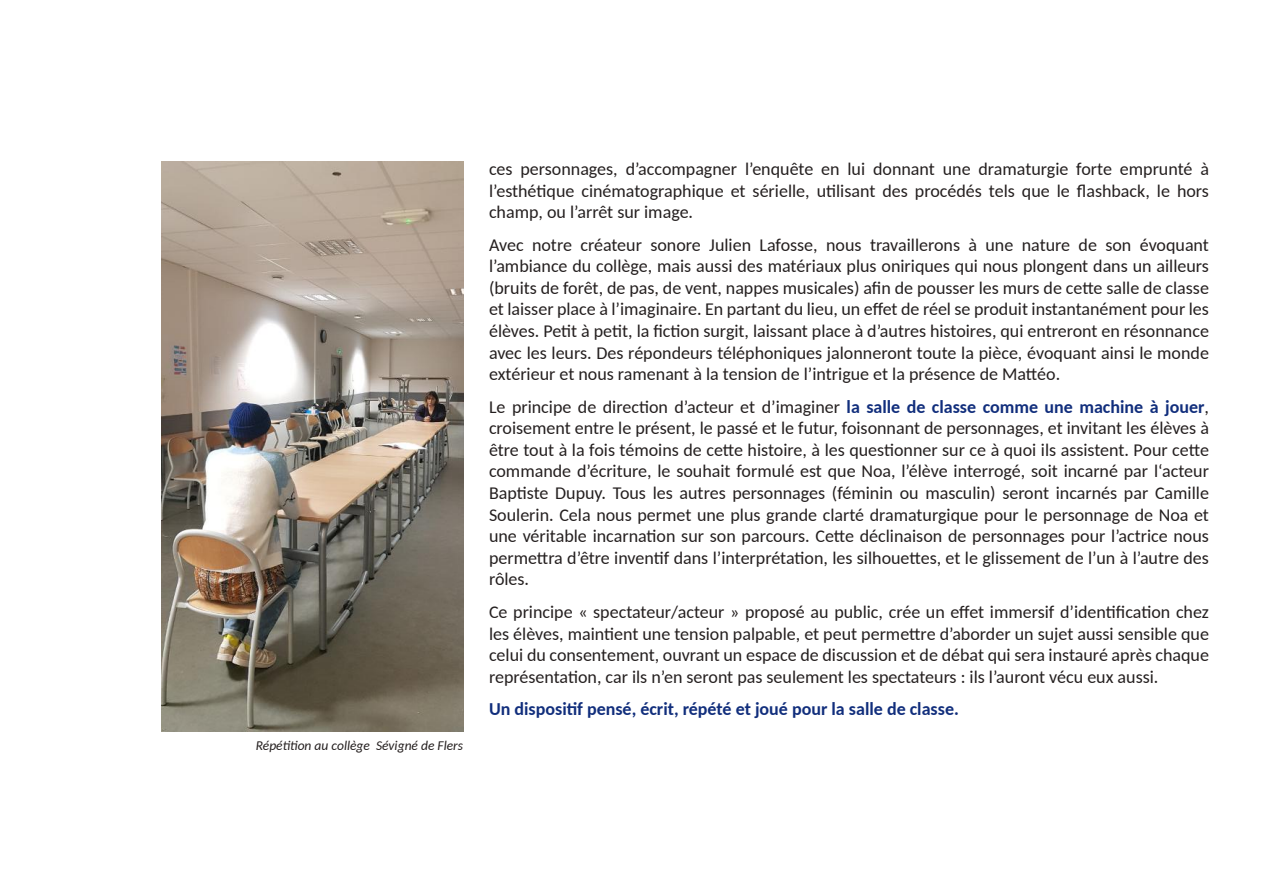
<style>
.page{position:relative;width:1263px;height:893px;background:#fff}
.page>*{position:absolute;margin:0;border:0;box-sizing:border-box;transform-origin:0 0}
.t1{font:18px/21.6px "Carlito";color:#241f1f;text-align:justify}
.t2{font:700 18px "Carlito";color:#112e7c}
.t3{font:italic 13.5px "Carlito";color:#241f1f}
.s1{font-weight:700;color:#112e7c}
</style>
<div class="page">
<img style="left:162px;top:162px;width:301px;height:569px">
<p class="t3" style="left:256px;top:736px;width:209px">Répétition au collège Sévigné de Flers</p>
<p class="t1" style="left:489px;top:157px;width:721px">ces personnages, d’accompagner l’enquête en lui donnant une dramaturgie forte emprunté à l’esthétique cinématographique et sérielle, utilisant des procédés tels que le flashback, le hors champ, ou l’arrêt sur image.</p>
<p class="t1" style="left:489px;top:233px;width:721px">Avec notre créateur sonore Julien Lafosse, nous travaillerons à une nature de son évoquant l’ambiance du collège, mais aussi des matériaux plus oniriques qui nous plongent dans un ailleurs (bruits de forêt, de pas, de vent, nappes musicales) afin de pousser les murs de cette salle de classe et laisser place à l’imaginaire. En partant du lieu, un effet de réel se produit instantanément pour les élèves. Petit à petit, la fiction surgit, laissant place à d’autres histoires, qui entreront en résonnance avec les leurs. Des répondeurs téléphoniques jalonneront toute la pièce, évoquant ainsi le monde extérieur et nous ramenant à la tension de l’intrigue et la présence de Mattéo.</p>
<p class="t1" style="left:489px;top:395px;width:721px">Le principe de direction d’acteur et d’imaginer <span class="s1">la salle de classe comme une machine à jouer</span>, croisement entre le présent, le passé et le futur, foisonnant de personnages, et invitant les élèves à être tout à la fois témoins de cette histoire, à les questionner sur ce à quoi ils assistent. Pour cette commande d’écriture, le souhait formulé est que Noa, l’élève interrogé, soit incarné par l‘acteur Baptiste Dupuy. Tous les autres personnages (féminin ou masculin) seront incarnés par Camille Soulerin. Cela nous permet une plus grande clarté dramaturgique pour le personnage de Noa et une véritable incarnation sur son parcours. Cette déclinaison de personnages pour l’actrice nous permettra d’être inventif dans l’interprétation, les silhouettes, et le glissement de l’un à l’autre des rôles.</p>
<p class="t1" style="left:489px;top:600px;width:721px">Ce principe « spectateur/acteur » proposé au public, crée un effet immersif d’identification chez les élèves, maintient une tension palpable, et peut permettre d’aborder un sujet aussi sensible que celui du consentement, ouvrant un espace de discussion et de débat qui sera instauré après chaque représentation, car ils n’en seront pas seulement les spectateurs : ils l’auront vécu eux aussi.</p>
<p class="t2" style="left:489px;top:697px;width:471px">Un dispositif pensé, écrit, répété et joué pour la salle de classe.</p>
</div>
